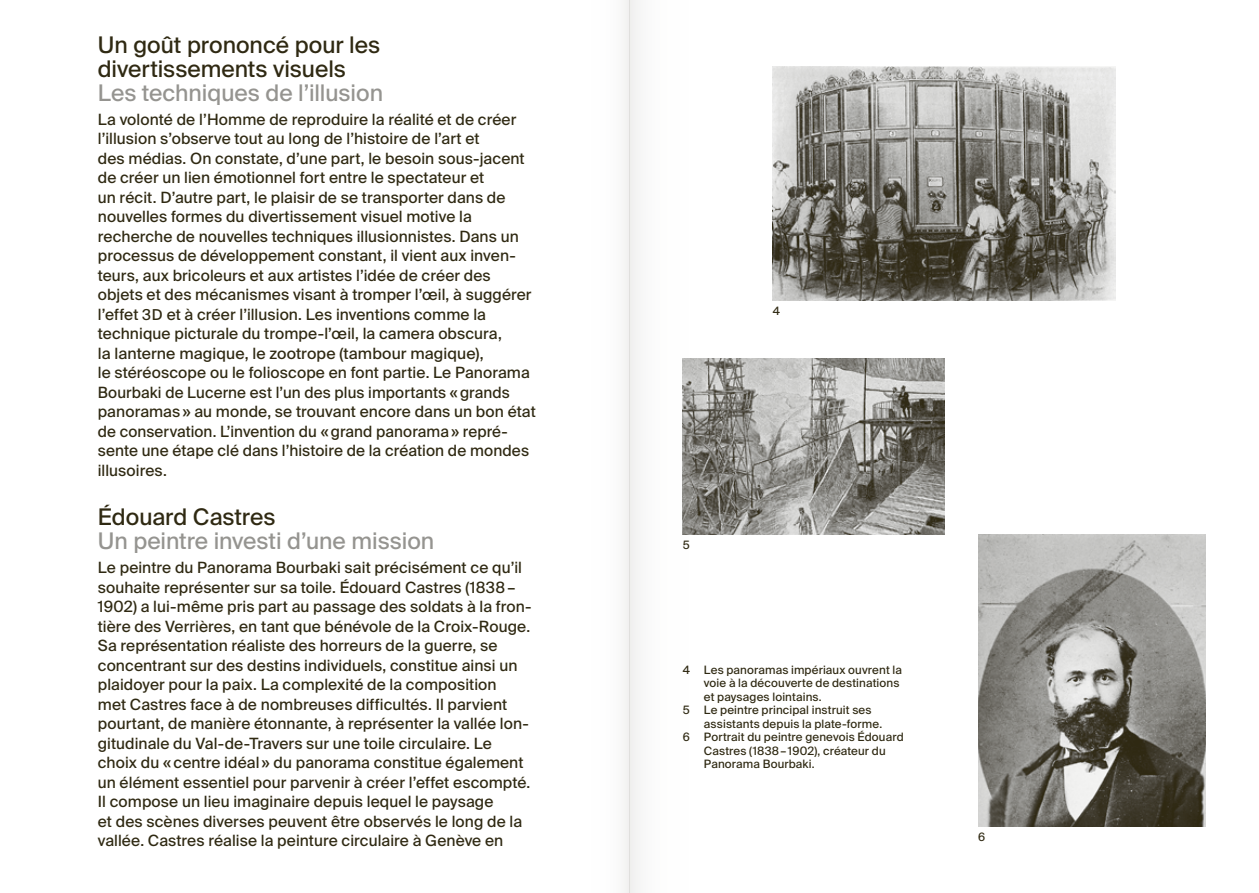
<style>
.page{position:relative;width:1259px;height:893px;background:#fff}
.page>*{position:absolute;margin:0;border:0;box-sizing:border-box;transform-origin:0 0}
.t1{font:22.8px/24px "Suisse Intl";color:#2f2912}
.t2{font:22.8px "Suisse Intl";color:#959490}
.t3{font:15.6px/19.5px "Suisse Intl";letter-spacing:.005em;color:#2f2912}
.t4{font:11.55px "Suisse Intl";letter-spacing:.015em;color:#2f2912}
.s1{font-size:15px}
</style>
<div class="page">
<img style="left:773px;top:66px;width:342px;height:234px">
<img style="left:978px;top:534px;width:227px;height:293px">
<img style="left:710px;top:359px;width:234px;height:175px">
<svg style="left:629px;top:0;width:81px;height:893px"></svg>
<h1 class="t1" style="left:98px;top:33px;width:284px">Un goût prononcé pour les divertissements visuels</h1>
<h1 class="t2" style="left:98px;top:80px;width:287px">Les techniques de l’illusion</h1>
<p class="t3" style="left:98px;top:110px;width:439px">La volonté de l’Homme de reproduire la réalité et de créer l’illusion s’observe tout au long de l’histoire de l’art et<br>des médias. On constate, d’une part, le besoin sous-jacent de créer un lien émotionnel fort entre le spectateur et<br>un récit. D’autre part, le plaisir de se transporter dans de nouvelles formes du divertissement visuel motive la recherche de nouvelles techniques illusionnistes. Dans un processus de développement constant, il vient aux inven&shy;teurs, aux bricoleurs et aux artistes l’idée de créer des objets et des mécanismes visant à tromper l’œil, à suggérer l’effet <span class="s1">3D</span> et à créer l’illusion. Les inventions comme la technique picturale du trompe-l’œil, la camera obscura,<br>la lanterne magique, le zootrope (tambour magique),<br>le stéréoscope ou le folioscope en font partie. Le Panorama Bourbaki de Lucerne est l’un des plus importants «grands panoramas » au monde, se trouvant encore dans un bon état de conservation. L’invention du «grand panorama» repré&shy;sente une étape clé dans l’histoire de la création de mondes illusoires.</p>
<h1 class="t1" style="left:98px;top:505px;width:179px">Édouard Castres</h1>
<h1 class="t2" style="left:98px;top:528px;width:338px">Un peintre investi d’une mission</h1>
<p class="t3" style="left:98px;top:558px;width:435px">Le peintre du Panorama Bourbaki sait précisément ce qu’il souhaite représenter sur sa toile. Édouard Castres (1838– 1902) a lui-même pris part au passage des soldats à la fron&shy;tière des Verrières, en tant que bénévole de la Croix-Rouge.<br>Sa représentation réaliste des horreurs de la guerre, se concentrant sur des destins individuels, constitue ainsi un plaidoyer pour la paix. La complexité de la composition<br>met Castres face à de nombreuses difficultés. Il parvient pourtant, de manière étonnante, à représenter la vallée lon&shy;gitudinale du Val-de-Travers sur une toile circulaire. Le choix du «centre idéal » du panorama constitue également un élément essentiel pour parvenir à créer l’effet escompté.<br>Il compose un lieu imaginaire depuis lequel le paysage<br>et des scènes diverses peuvent être observés le long de la vallée. Castres réalise la peinture circulaire à Genève en</p>
<p class="t4" style="left:773px;top:304px;width:9px">4</p>
<p class="t4" style="left:682px;top:538px;width:8px">5</p>
<p class="t4" style="left:682px;top:663px;width:221px">4 Les panoramas impériaux ouvrent la</p>
<p class="t4" style="left:704px;top:676px;width:197px">voie à la découverte de destinations</p>
<p class="t4" style="left:704px;top:690px;width:119px">et paysages lointains.</p>
<p class="t4" style="left:682px;top:703px;width:190px">5 Le peintre principal instruit ses</p>
<p class="t4" style="left:704px;top:717px;width:180px">assistants depuis la plate-forme.</p>
<p class="t4" style="left:682px;top:730px;width:222px">6 Portrait du peintre genevois Édouard</p>
<p class="t4" style="left:704px;top:744px;width:183px">Castres (1838–1902), créateur du</p>
<p class="t4" style="left:704px;top:757px;width:112px">Panorama Bourbaki.</p>
<p class="t4" style="left:978px;top:830px;width:9px">6</p>
</div>
